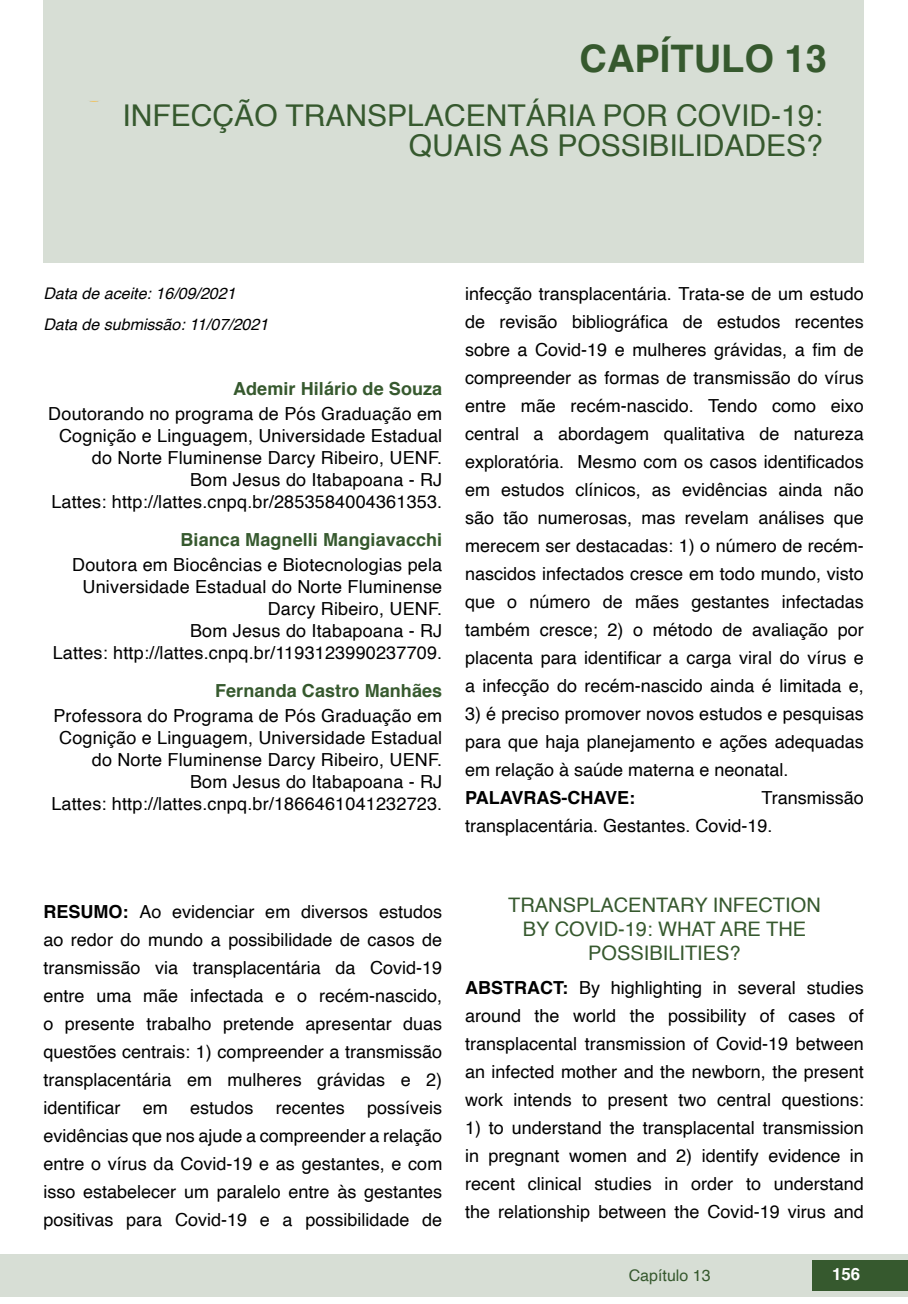
<style>
.page{position:relative;width:908px;height:1304px;background:#fff}
.page>*{position:absolute;margin:0;border:0;box-sizing:border-box;transform-origin:0 0}
.cap{font:700 38px "Helvetica";color:#36592e}
.nome_artigos{font:30px/30px "Helvetica";color:#36592e;text-align:right}
.título_Inglês{font:20px/24px "Helvetica";color:#36592e;text-align:center}
.Resumos_e_PC_TXT{font:18px/28px "Helvetica";color:#000;text-align:justify}
.info_autores{font:18px/22px "Helvetica";letter-spacing:.01em;color:#000;text-align:right}
.nome_autores{font:700 18px "Helvetica";letter-spacing:.005em;color:#36592e}
.Resumos_e_PC_TXT-2{font:700 18px "Helvetica";color:#000}
.t1{font:700 16.8px "Helvetica";color:#fff}
.data{font:italic 16px "Helvetica";color:#000}
.t2{font:16px "Helvetica";color:#36592e}
.s1{font-weight:700}
</style>
<div class="page">
<div style="left:0;top:1254px;width:906px;height:43px;background:#d7ded5"></div>
<div style="left:812px;top:1261px;width:95px;height:30px;background:#36592e"></div>
<div style="left:43px;top:0;width:820px;height:263px;background:#d7ded5"></div>
<p class="cap" style="left:579px;top:28px;width:249px">CAPÍTULO 13</p>
<p class="nome_artigos" style="left:122px;top:102px;width:701px">INFECÇÃO TRANSPLACENTÁRIA POR COVID-19:<br>QUAIS AS POSSIBILIDADES?</p>
<p class="data" style="left:43px;top:280px;width:194px">Data de aceite: 16/09/2021</p>
<p class="data" style="left:43px;top:312px;width:226px">Data de submissão: 11/07/2021</p>
<p class="nome_autores" style="left:233px;top:374px;width:211px">Ademir Hilário de Souza</p>
<p class="info_autores" style="left:48px;top:404px;width:395px">Doutorando no programa de Pós Graduação em<br>Cognição e Linguagem, Universidade Estadual do Norte Fluminense Darcy Ribeiro, UENF.</p>
<p class="info_autores" style="left:190px;top:470px;width:253px">Bom Jesus do Itabapoana - RJ</p>
<p class="info_autores" style="left:51px;top:492px;width:392px">Lattes: http://lattes.cnpq.br/2853584004361353.</p>
<p class="nome_autores" style="left:180px;top:525px;width:263px">Bianca Magnelli Mangiavacchi</p>
<p class="info_autores" style="left:72px;top:555px;width:371px">Doutora em Biocências e Biotecnologias pela<br>Universidade Estadual do Norte Fluminense<br>Darcy Ribeiro, UENF.</p>
<p class="info_autores" style="left:190px;top:621px;width:253px">Bom Jesus do Itabapoana - RJ</p>
<p class="info_autores" style="left:53px;top:643px;width:391px">Lattes: http://lattes.cnpq.br/1193123990237709.</p>
<p class="nome_autores" style="left:215px;top:676px;width:229px">Fernanda Castro Manhães</p>
<p class="info_autores" style="left:53px;top:706px;width:390px">Professora do Programa de Pós Graduação em<br>Cognição e Linguagem, Universidade Estadual do Norte Fluminense Darcy Ribeiro, UENF.</p>
<p class="info_autores" style="left:190px;top:772px;width:253px">Bom Jesus do Itabapoana - RJ</p>
<p class="info_autores" style="left:51px;top:794px;width:392px">Lattes: http://lattes.cnpq.br/1866461041232723.</p>
<p class="Resumos_e_PC_TXT" style="left:465px;top:280px;width:400px">infecção transplacentária. Trata-se de um estudo de revisão bibliográfica de estudos recentes sobre a Covid-19 e mulheres grávidas, a fim de compreender as formas de transmissão do vírus entre mãe recém-nascido. Tendo como eixo central a abordagem qualitativa de natureza exploratória. Mesmo com os casos identificados em estudos clínicos, as evidências ainda não são tão numerosas, mas revelam análises que merecem ser destacadas: 1) o número de recém&shy;nascidos infectados cresce em todo mundo, visto que o número de mães gestantes infectadas também cresce; 2) o método de avaliação por placenta para identificar a carga viral do vírus e a infecção do recém-nascido ainda é limitada e,</p>
<p class="Resumos_e_PC_TXT" style="left:465px;top:700px;width:400px">3) é preciso promover novos estudos e pesquisas para que haja planejamento e ações adequadas em relação à saúde materna e neonatal.</p>
<p class="Resumos_e_PC_TXT-2" style="left:465px;top:783px;width:172px">PALAVRAS-CHAVE:</p>
<p class="Resumos_e_PC_TXT" style="left:465px;top:784px;width:400px;text-indent:296px">Transmissão transplacentária. Gestantes. Covid-19.</p>
<p class="Resumos_e_PC_TXT" style="left:43px;top:898px;width:400px"><span class="s1">RESUMO:</span> Ao evidenciar em diversos estudos ao redor do mundo a possibilidade de casos de transmissão via transplacentária da Covid-19 entre uma mãe infectada e o recém-nascido, o presente trabalho pretende apresentar duas questões centrais: 1) compreender a transmissão transplacentária em mulheres grávidas e 2) identificar em estudos recentes possíveis evidências que nos ajude a compreender a relação entre o vírus da Covid-19 e as gestantes, e com isso estabelecer um paralelo entre às gestantes positivas para Covid-19 e a possibilidade de</p>
<p class="título_Inglês" style="left:508px;top:894px;width:314px">TRANSPLACENTARY INFECTION<br>BY COVID-19: WHAT ARE THE<br>POSSIBILITIES?</p>
<p class="Resumos_e_PC_TXT" style="left:465px;top:974px;width:400px"><span class="s1">ABSTRACT:</span> By highlighting in several studies around the world the possibility of cases of transplacental transmission of Covid-19 between an infected mother and the newborn, the present work intends to present two central questions:</p>
<p class="Resumos_e_PC_TXT" style="left:465px;top:1114px;width:400px">1) to understand the transplacental transmission in pregnant women and 2) identify evidence in recent clinical studies in order to understand the relationship between the Covid-19 virus and</p>
<p class="t2" style="left:628px;top:1263px;width:83px">Capítulo 13</p>
<p class="t1" style="left:831px;top:1261px;width:30px">156</p>
</div>
